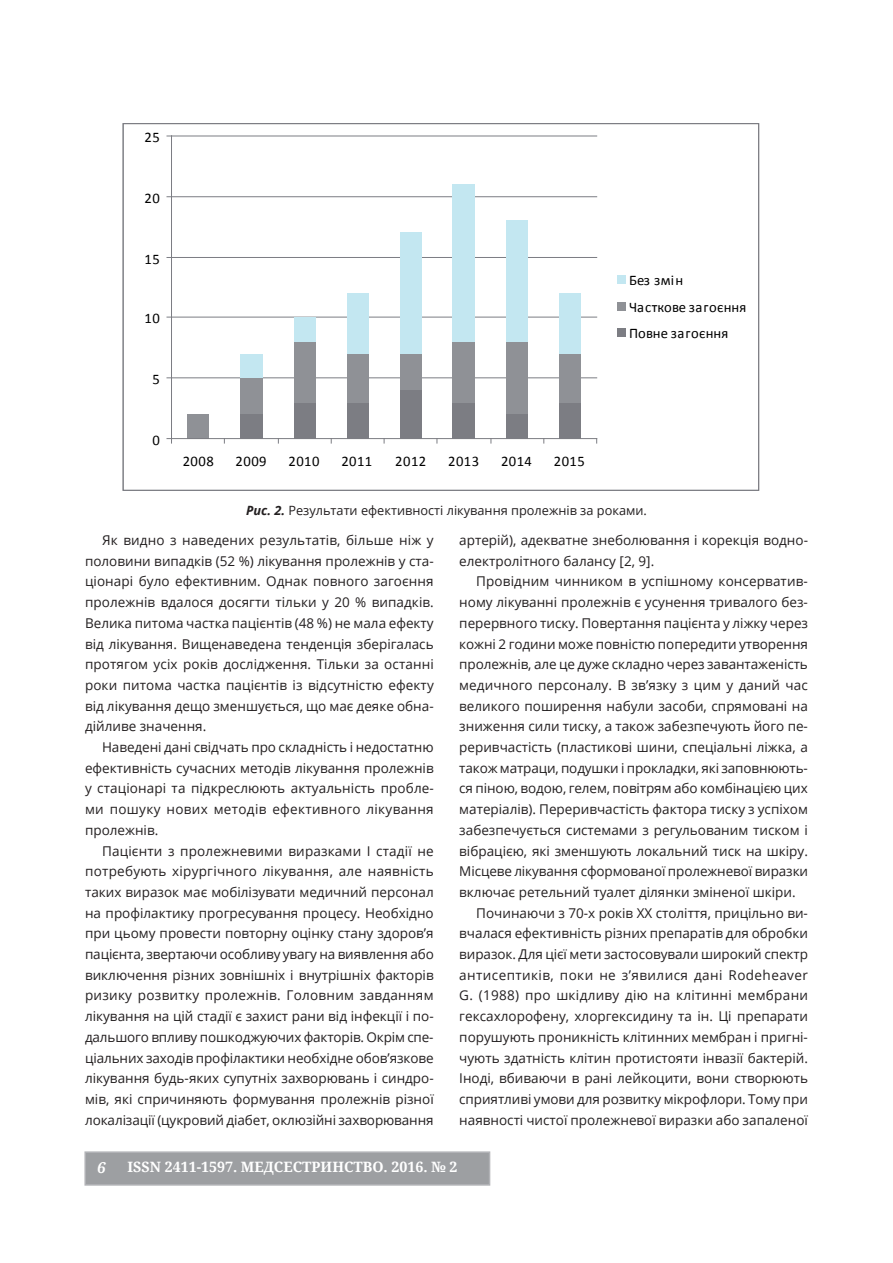
<style>
.page{position:relative;width:893px;height:1263px;background:#fff}
.page>*{position:absolute;margin:0;border:0;box-sizing:border-box;transform-origin:0 0}
.t1{font:italic 700 15px "Noto Serif";color:#fff}
.t2{font:14.55px "Calibri";letter-spacing:.03em;color:#000}
.t3{font:14.55px/26.4px "Calibri";letter-spacing:.01em;color:#000}
.t4{font:700 14.25px "Noto Serif";color:#fff}
.t5{font:13.5px/20.7px "Open Sans";color:#231f20;text-align:justify}
.t6{font:13.5px "Open Sans";letter-spacing:.03em;color:#231f20}
.t7{font:13.5px "Open Sans";letter-spacing:.02em;color:#231f20}
.t8{font:12.75px "Open Sans";color:#231f20}
.s1{font-weight:700;font-style:italic}
</style>
<div class="page">
<div style="left:84px;top:1151px;width:406px;height:35px;background:#9d9fa2;border:2px solid #b2b3b7"></div>
<hr style="left:171px;top:378px;width:426px;height:1px;background:#7c7d83">
<hr style="left:171px;top:317px;width:426px;height:1px;background:#7c7d83">
<hr style="left:171px;top:257px;width:426px;height:1px;background:#7c7d83">
<hr style="left:171px;top:196px;width:426px;height:1px;background:#7c7d83">
<hr style="left:171px;top:136px;width:426px;height:1px;background:#7c7d83">
<div style="left:240px;top:414px;width:23px;height:25px;background:#7c7d83"></div>
<div style="left:294px;top:403px;width:21px;height:36px;background:#7c7d83"></div>
<div style="left:347px;top:403px;width:21px;height:36px;background:#7c7d83"></div>
<div style="left:400px;top:390px;width:21px;height:49px;background:#7c7d83"></div>
<div style="left:453px;top:403px;width:22px;height:36px;background:#7c7d83"></div>
<div style="left:507px;top:414px;width:21px;height:25px;background:#7c7d83"></div>
<div style="left:560px;top:403px;width:21px;height:36px;background:#7c7d83"></div>
<div style="left:187px;top:414px;width:22px;height:25px;background:#8f9196"></div>
<div style="left:240px;top:378px;width:23px;height:36px;background:#8f9196"></div>
<div style="left:294px;top:342px;width:21px;height:61px;background:#8f9196"></div>
<div style="left:347px;top:354px;width:21px;height:49px;background:#8f9196"></div>
<div style="left:400px;top:354px;width:21px;height:36px;background:#8f9196"></div>
<div style="left:453px;top:342px;width:22px;height:61px;background:#8f9196"></div>
<div style="left:507px;top:342px;width:21px;height:72px;background:#8f9196"></div>
<div style="left:560px;top:354px;width:21px;height:49px;background:#8f9196"></div>
<div style="left:240px;top:354px;width:23px;height:24px;background:#c3e7f1"></div>
<div style="left:294px;top:317px;width:21px;height:25px;background:#c3e7f1"></div>
<div style="left:347px;top:293px;width:21px;height:61px;background:#c3e7f1"></div>
<div style="left:400px;top:233px;width:21px;height:121px;background:#c3e7f1"></div>
<div style="left:453px;top:184px;width:22px;height:158px;background:#c3e7f1"></div>
<div style="left:507px;top:220px;width:21px;height:122px;background:#c3e7f1"></div>
<div style="left:560px;top:293px;width:21px;height:61px;background:#c3e7f1"></div>
<hr style="left:171px;top:136px;width:1px;height:303px;background:#7c7d83">
<hr style="left:171px;top:438px;width:426px;height:1px;background:#7c7d83">
<svg style="left:167px;top:438px;width:5px;height:5px"></svg>
<div style="left:617px;top:275px;width:9px;height:9px;background:#c3e7f1"></div>
<div style="left:617px;top:302px;width:9px;height:9px;background:#8f9196"></div>
<div style="left:617px;top:328px;width:9px;height:9px;background:#7c7d83"></div>
<p class="t2" style="left:145px;top:128px;width:17px">25</p>
<p class="t2" style="left:145px;top:189px;width:17px">20</p>
<p class="t2" style="left:145px;top:250px;width:17px">15</p>
<p class="t2" style="left:145px;top:309px;width:17px">10</p>
<p class="t2" style="left:152px;top:370px;width:9px">5</p>
<p class="t2" style="left:152px;top:431px;width:9px">0</p>
<p class="t2" style="left:183px;top:452px;width:33px">2008</p>
<p class="t2" style="left:236px;top:452px;width:33px">2009</p>
<p class="t2" style="left:288px;top:452px;width:33px">2010</p>
<p class="t2" style="left:341px;top:452px;width:33px">2011</p>
<p class="t2" style="left:395px;top:452px;width:33px">2012</p>
<p class="t2" style="left:448px;top:452px;width:33px">2013</p>
<p class="t2" style="left:501px;top:452px;width:33px">2014</p>
<p class="t2" style="left:554px;top:452px;width:33px">2015</p>
<p class="t3" style="left:629px;top:266px;width:119px">Без змін<br>Часткове загоєння<br>Повне загоєння</p>
<p class="t8" style="left:246px;top:501px;width:402px"><span class="s1">Рис. 2.</span> Результати ефективності лікування пролежнів за роками.</p>
<p class="t5" style="left:459px;top:529px;width:350px">артерій), адекватне знеболювання і корекція водно&shy;електролітного балансу [2, 9].</p>
<p class="t5" style="left:476px;top:571px;width:333px">Провідним чинником в успішному консерватив-</p>
<p class="t5" style="left:459px;top:592px;width:350px">ному лікуванні пролежнів є усунення тривалого без-</p>
<p class="t5" style="left:459px;top:612px;width:350px">перервного тиску. Повертання пацієнта у ліжку через</p>
<p class="t5" style="left:459px;top:633px;width:350px">кожні 2 години може повністю попередити утворення</p>
<p class="t5" style="left:459px;top:654px;width:350px">пролежнів, але це дуже складно через завантаженість</p>
<p class="t5" style="left:459px;top:674px;width:350px">медичного персоналу. В зв’язку з цим у даний час</p>
<p class="t5" style="left:459px;top:695px;width:350px">великого поширення набули засоби, спрямовані на</p>
<p class="t5" style="left:459px;top:716px;width:350px">зниження сили тиску, а також забезпечують його пе-</p>
<p class="t5" style="left:459px;top:736px;width:350px">реривчастість (пластикові шини, спеціальні ліжка, а</p>
<p class="t5" style="left:459px;top:757px;width:350px">також матраци, подушки і прокладки, які заповнюють-</p>
<p class="t5" style="left:459px;top:778px;width:350px">ся піною, водою, гелем, повітрям або комбінацією цих</p>
<p class="t5" style="left:459px;top:798px;width:350px">матеріалів). Переривчастість фактора тиску з успіхом</p>
<p class="t5" style="left:459px;top:819px;width:350px">забезпечується системами з регульованим тиском і</p>
<p class="t5" style="left:459px;top:840px;width:350px">вібрацією, які зменшують локальний тиск на шкіру.</p>
<p class="t5" style="left:459px;top:861px;width:350px">Місцеве лікування сформованої пролежневої виразки</p>
<p class="t5" style="left:459px;top:881px;width:338px">включає ретельний туалет ділянки зміненої шкіри.</p>
<p class="t5" style="left:476px;top:902px;width:333px">Починаючи з 70-х років XX століття, прицільно ви-</p>
<p class="t5" style="left:459px;top:923px;width:350px">вчалася ефективність різних препаратів для обробки</p>
<p class="t5" style="left:459px;top:943px;width:350px">виразок. Для цієї мети застосовували широкий спектр</p>
<p class="t6" style="left:459px;top:965px;width:350px">антисептиків, поки не з’явилися дані Rodeheaver</p>
<p class="t7" style="left:459px;top:986px;width:350px">G. (1988) про шкідливу дію на клітинні мембрани</p>
<p class="t5" style="left:459px;top:1005px;width:350px">гексахлорофену, хлоргексидину та ін. Ці препарати</p>
<p class="t5" style="left:459px;top:1026px;width:350px">порушують проникність клітинних мембран і пригні-</p>
<p class="t5" style="left:459px;top:1047px;width:350px">чують здатність клітин протистояти інвазії бактерій.</p>
<p class="t5" style="left:459px;top:1068px;width:350px">Іноді, вбиваючи в рані лейкоцити, вони створюють</p>
<p class="t5" style="left:459px;top:1088px;width:350px">сприятливі умови для розвитку мікрофлори. Тому при</p>
<p class="t5" style="left:459px;top:1109px;width:350px">наявності чистої пролежневої виразки або запаленої</p>
<p class="t5" style="left:85px;top:529px;width:350px;text-indent:17px">Як видно з наведених результатів, більше ніж у половини випадків (52 %) лікування пролежнів у ста&shy;ціонарі було ефективним. Однак повного загоєння пролежнів вдалося досягти тільки у 20 % випадків.<br>Велика питома частка пацієнтів (48 %) не мала ефекту від лікування. Вищенаведена тенденція зберігалась протягом усіх років дослідження. Тільки за останні роки питома частка пацієнтів із відсутністю ефекту від лікування дещо зменшується, що має деяке обна&shy;дійливе значення.</p>
<p class="t5" style="left:85px;top:736px;width:350px;text-indent:17px">Наведені дані свідчать про складність і недостатню ефективність сучасних методів лікування пролежнів у стаціонарі та підкреслюють актуальність пробле&shy;ми пошуку нових методів ефективного лікування пролежнів.</p>
<p class="t5" style="left:85px;top:840px;width:350px;text-indent:17px">Пацієнти з пролежневими виразками I стадії не потребують хірургічного лікування, але наявність таких виразок має мобілізувати медичний персонал на профілактику прогресування процесу. Необхідно при цьому провести повторну оцінку стану здоров’я пацієнта, звертаючи особливу увагу на виявлення або виключення різних зовнішніх і внутрішніх факторів ризику розвитку пролежнів. Головним завданням лікування на цій стадії є захист рани від інфекції і по&shy;дальшого впливу пошкоджуючих факторів. Окрім спе&shy;ціальних заходів профілактики необхідне обов’язкове лікування будь-яких супутніх захворювань і синдро&shy;мів, які спричиняють формування пролежнів різної локалізації (цукровий діабет, оклюзійні захворювання</p>
<p class="t1" style="left:97px;top:1156px;width:10px">6</p>
<p class="t4" style="left:128px;top:1157px;width:10px">ISSN</p>
<p class="t4" style="left:165px;top:1157px;width:139px">2411-1597. МЕДСЕСТРИНСТВО</p>
<p class="t4" style="left:384px;top:1157px;width:75px">. 2016. № 2</p>
</div>
